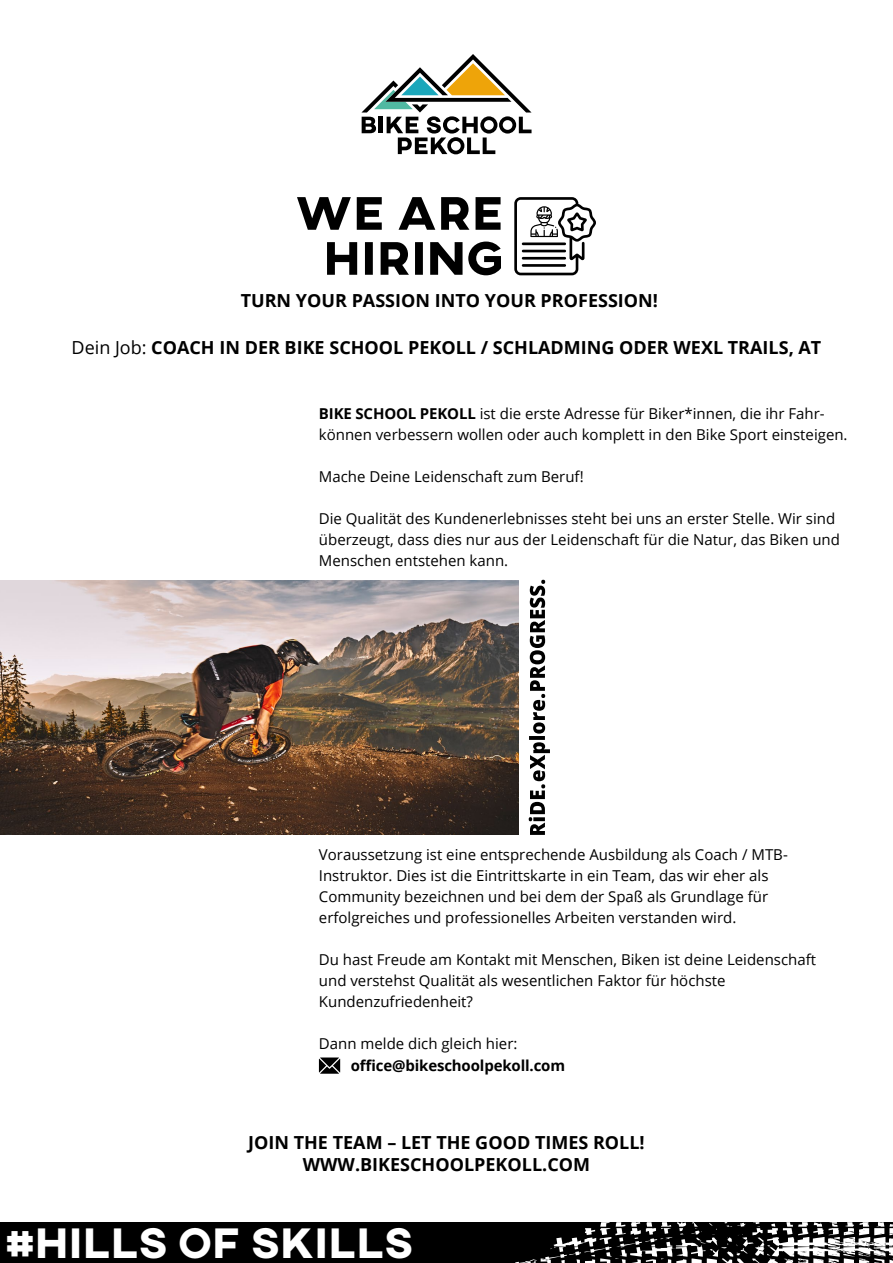
<style>
.page{position:relative;width:893px;height:1263px;background:#fff}
.page>*{position:absolute;margin:0;border:0;box-sizing:border-box;transform-origin:0 0}
.t1{font:800 43.5px "AXIS";letter-spacing:.005em;color:#fff;scale:.9 1}
.t2{font:700 18px "Open Sans";color:#000}
.t3{font:15px/21px "Open Sans";color:#000}
.t4{font:700 15px "Open Sans";letter-spacing:-.01em;color:#000}
.s1{font-weight:400}
.s2{font-weight:700}
</style>
<div class="page">
<div style="left:0;top:1222px;width:893px;height:41px;background:#000"></div>
<svg style="left:515px;top:1222px;width:378px;height:41px"></svg>
<svg style="left:361px;top:54px;width:170px;height:100px"></svg>
<svg style="left:327px;top:242px;width:174px;height:33px"></svg>
<svg style="left:297px;top:197px;width:204px;height:33px"></svg>
<svg style="left:514px;top:197px;width:82px;height:78px"></svg>
<img style="left:0;top:580px;width:519px;height:254px">
<svg style="left:319px;top:1057px;width:21px;height:17px"></svg>
<svg style="left:529px;top:580px;width:21px;height:255px"></svg>
<p class="t2" style="left:241px;top:288px;width:419px">TURN YOUR PASSION INTO YOUR PROFESSION!</p>
<p class="t2" style="left:72px;top:335px;width:751px"><span class="s1">Dein Job:</span> COACH IN DER BIKE SCHOOL PEKOLL / SCHLADMING ODER WEXL TRAILS, AT</p>
<p class="t3" style="left:319px;top:403px;width:530px"><span class="s2">BIKE SCHOOL PEKOLL</span> ist die erste Adresse für Biker*innen, die ihr Fahr&shy;können verbessern wollen oder auch komplett in den Bike Sport einsteigen.</p>
<p class="t3" style="left:319px;top:466px;width:266px">Mache Deine Leidenschaft zum Beruf!</p>
<p class="t3" style="left:319px;top:508px;width:523px">Die Qualität des Kundenerlebnisses steht bei uns an erster Stelle. Wir sind überzeugt, dass dies nur aus der Leidenschaft für die Natur, das Biken und<br>Menschen entstehen kann.</p>
<p class="t3" style="left:319px;top:844px;width:470px">Voraussetzung ist eine entsprechende Ausbildung als Coach / MTB-Instruktor. Dies ist die Eintrittskarte in ein Team, das wir eher als Community bezeichnen und bei dem der Spaß als Grundlage für erfolgreiches und professionelles Arbeiten verstanden wird.</p>
<p class="t3" style="left:319px;top:949px;width:499px">Du hast Freude am Kontakt mit Menschen, Biken ist deine Leidenschaft und verstehst Qualität als wesentlichen Faktor für höchste<br>Kundenzufriedenheit?</p>
<p class="t3" style="left:319px;top:1033px;width:200px">Dann melde dich gleich hier:</p>
<p class="t4" style="left:351px;top:1055px;width:216px">office@bikeschoolpekoll.com</p>
<p class="t2" style="left:248px;top:1130px;width:398px">JOIN THE TEAM – LET THE GOOD TIMES ROLL!</p>
<p class="t2" style="left:303px;top:1151px;width:289px">WWW.BIKESCHOOLPEKOLL.COM</p>
<h1 class="t1" style="left:5px;top:1214px;width:455px">#HILlS OF SKILLS</h1>
</div>
